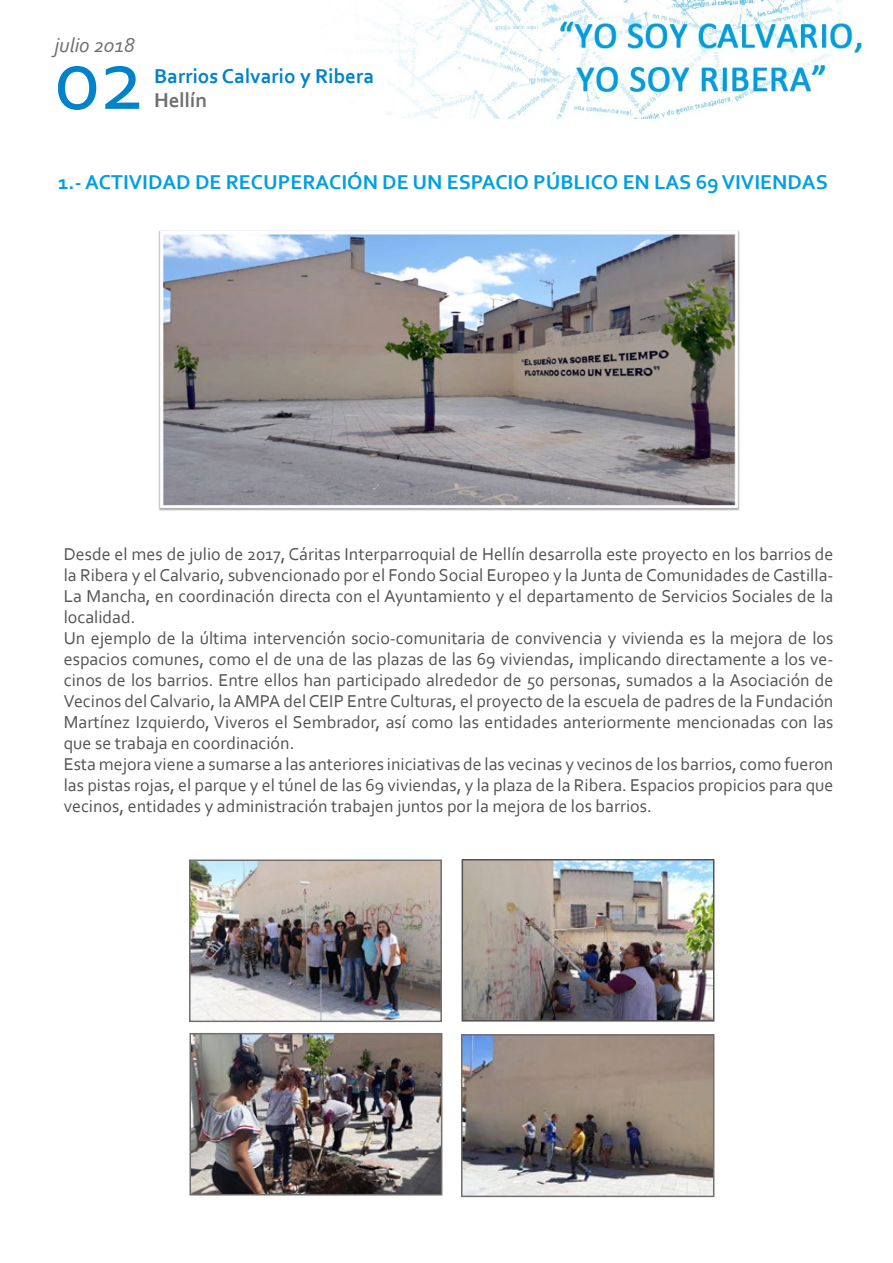
<style>
.page{position:relative;width:893px;height:1263px;background:#fff}
.page>*{position:absolute;margin:0;border:0;box-sizing:border-box;transform-origin:0 0}
.t1{font:90px "Corbel";color:#0083ca}
.t2{font:700 21px "Corbel";color:#009fe3}
.t3{font:700 21px "Corbel";color:#0083ca}
.t4{font:italic 21px "Corbel";color:#706f6f}
.t5{font:700 21px "Corbel";color:#706f6f}
.t6{font:18px/21px "Corbel";color:#535353}
</style>
<div class="page">
<img style="left:387px;top:0;width:476px;height:119px">
<img style="left:158px;top:230px;width:582px;height:281px">
<img style="left:192px;top:862px;width:247px;height:157px">
<div style="left:189px;top:859px;width:253px;height:163px;border:2px solid #706f6f"></div>
<img style="left:465px;top:862px;width:246px;height:156px">
<div style="left:462px;top:859px;width:252px;height:162px;border:2px solid #535353"></div>
<img style="left:192px;top:1036px;width:247px;height:156px">
<div style="left:189px;top:1033px;width:253px;height:162px;border:2px solid #706f6f"></div>
<img style="left:464px;top:1037px;width:247px;height:157px">
<div style="left:461px;top:1034px;width:253px;height:163px;border:2px solid #706f6f"></div>
<p class="t4" style="left:55px;top:32px;width:82px">julio 2018</p>
<h1 class="t1" style="left:54px;top:23px;width:92px">02</h1>
<p class="t3" style="left:154px;top:63px;width:222px">Barrios Calvario y Ribera</p>
<p class="t5" style="left:154px;top:87px;width:54px">Hellín</p>
<p class="t2" style="left:58px;top:169px;width:771px">1.- ACTIVIDAD DE RECUPERACIÓN DE UN ESPACIO PÚBLICO EN LAS 69 VIVIENDAS</p>
<p class="t6" style="left:64px;top:543px;width:771px">Desde el mes de julio de 2017, Cáritas Interparroquial de Hellín desarrolla este proyecto en los barrios de la Ribera y el Calvario, subvencionado por el Fondo Social Europeo y la Junta de Comunidades de Castilla-La Mancha, en coordinación directa con el Ayuntamiento y el departamento de Servicios Sociales de la localidad.<br>Un ejemplo de la última intervención socio-comunitaria de convivencia y vivienda es la mejora de los espacios comunes, como el de una de las plazas de las 69 viviendas, implicando directamente a los ve&shy;cinos de los barrios. Entre ellos han participado alrededor de 50 personas, sumados a la Asociación de Vecinos del Calvario, la AMPA del CEIP Entre Culturas, el proyecto de la escuela de padres de la Fundación Martínez Izquierdo, Viveros el Sembrador, así como las entidades anteriormente mencionadas con las que se trabaja en coordinación.<br>Esta mejora viene a sumarse a las anteriores iniciativas de las vecinas y vecinos de los barrios, como fueron las pistas rojas, el parque y el túnel de las 69 viviendas, y la plaza de la Ribera. Espacios propicios para que vecinos, entidades y administración trabajen juntos por la mejora de los barrios.</p>
</div>
